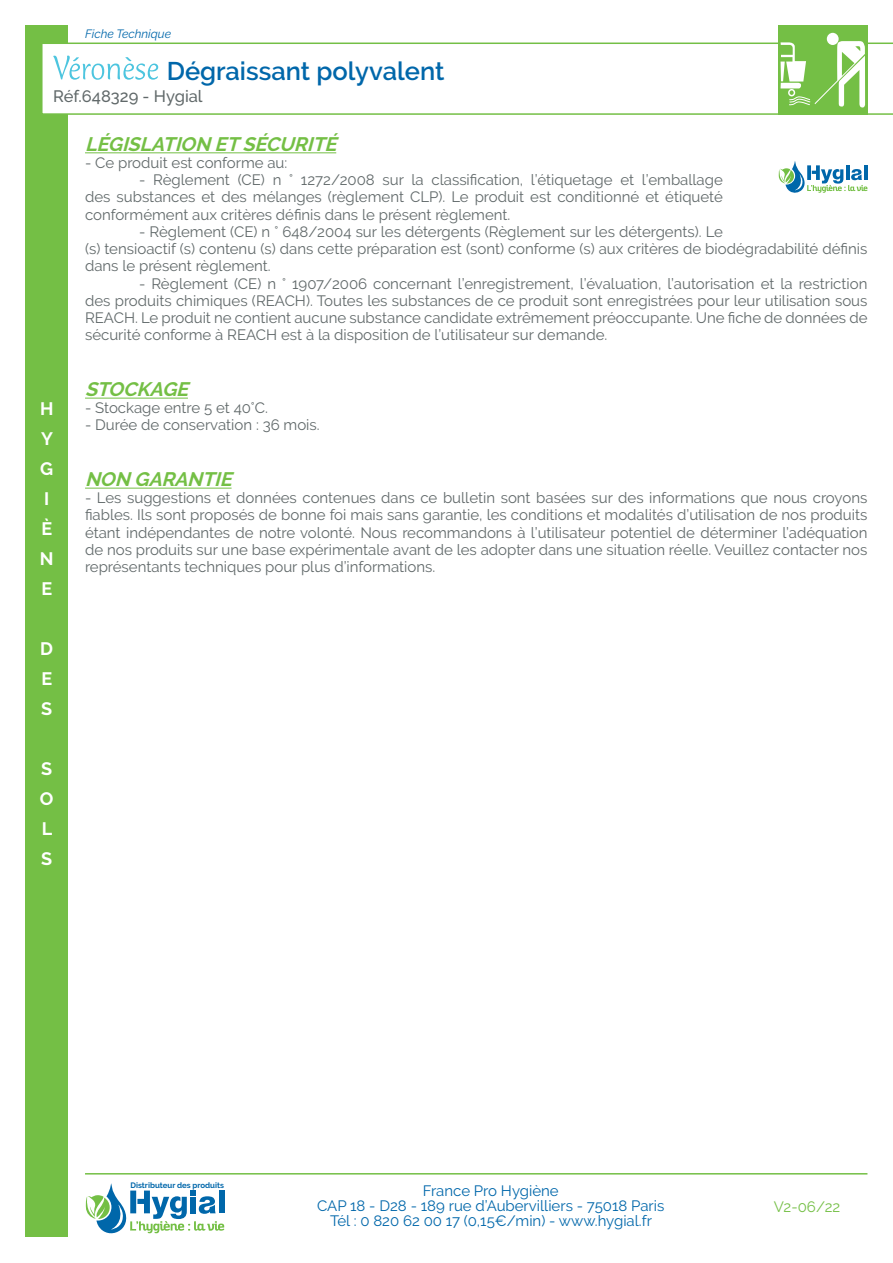
<style>
.page{position:relative;width:893px;height:1263px;background:#fff}
.page>*{position:absolute;margin:0;border:0;box-sizing:border-box;transform-origin:0 0}
.t1{font:600 25.5px "Raleway";color:#0067aa}
.t2{font:italic 700 19.5px "Raleway";color:#74bf45}
.t3{font:700 18px/30px "Raleway";color:#fff;text-align:justify}
.t4{font:500 16.5px "Raleway";color:#61696a}
.t5{font:15px/17.2px "Raleway";color:#61696a;text-align:justify}
.t6{font:15px/15px "Raleway";color:#0067aa;text-align:center}
.t7{font:15px "Raleway";color:#74bf45}
.t8{font:italic 12px "Raleway";color:#0067aa}
.t9{font:700 7.8px "Raleway";color:#0067aa}
</style>
<div class="page">
<hr style="left:85px;top:1173px;width:782px;height:1px;background:#74bf45">
<div style="left:26px;top:26px;width:42px;height:1211px;background:#74bf45"></div>
<svg style="left:85px;top:1183px;width:139px;height:50px"></svg>
<svg style="left:42px;top:43px;width:851px;height:72px"></svg>
<div style="left:778px;top:26px;width:89px;height:89px;background:#74bf45"></div>
<hr style="left:85px;top:152px;width:251px;height:1px;background:#74bf45">
<hr style="left:85px;top:398px;width:103px;height:1px;background:#74bf45">
<hr style="left:85px;top:488px;width:147px;height:1px;background:#74bf45">
<div style="left:827px;top:33px;width:12px;height:12px;background:#fff;border-radius:50%"></div>
<svg style="left:781px;top:41px;width:84px;height:67px"></svg>
<svg style="left:53px;top:56px;width:105px;height:24px"></svg>
<svg style="left:778px;top:161px;width:89px;height:32px"></svg>
<p class="t8" style="left:85px;top:27px;width:88px">Fiche Technique</p>
<h1 class="t1" style="left:167px;top:56px;width:279px">Dégraissant polyvalent</h1>
<p class="t4" style="left:53px;top:87px;width:151px">Réf.648329 - Hygial</p>
<p class="t3" style="left:40px;top:394px;width:15px;text-align:left">H<br>Y<br>G<br>I<br>È<br>N<br>E</p>
<p class="t3" style="left:40px;top:634px;width:14px">D E S</p>
<p class="t3" style="left:40px;top:754px;width:15px">S O L S</p>
<h2 class="t2" style="left:85px;top:133px;width:259px">LÉGISLATION ETSÉCURITÉ</h2>
<p class="t5" style="left:85px;top:154px;width:204px">- Ce produit est conforme au:</p>
<p class="t5" style="left:85px;top:171px;width:639px;text-indent:54px">- Règlement (CE) n ° 1272/2008 sur la classification, l’étiquetage et l’emballage des substances et des mélanges (règlement CLP). Le produit est conditionné et étiqueté conformément aux critères définis dans le présent règlement.</p>
<p class="t5" style="left:85px;top:223px;width:784px;text-align:left;text-indent:54px">- Règlement (CE) n ° 648/2004 sur les détergents (Règlement sur les détergents). Le<br>(s) tensioactif (s) contenu (s) dans cette préparation est (sont) conforme (s) aux critères de biodégradabilité définis dans le présent règlement.</p>
<p class="t5" style="left:85px;top:275px;width:784px;text-indent:54px">- Règlement (CE) n ° 1907/2006 concernant l’enregistrement, l’évaluation, l’autorisation et la restriction des produits chimiques (REACH). Toutes les substances de ce produit sont enregistrées pour leur utilisation sous REACH. Le produit ne contient aucune substance candidate extrêmement préoccupante. Une fiche de données de sécurité conforme à REACH est à la disposition de l’utilisateur sur demande.</p>
<h2 class="t2" style="left:85px;top:378px;width:110px">STOCKAGE</h2>
<p class="t5" style="left:85px;top:399px;width:184px">- Stockage entre 5 et 40°C.</p>
<p class="t5" style="left:85px;top:416px;width:236px">- Durée de conservation : 36 mois.</p>
<h2 class="t2" style="left:85px;top:468px;width:154px">NON GARANTIE</h2>
<p class="t5" style="left:85px;top:489px;width:784px">- Les suggestions et données contenues dans ce bulletin sont basées sur des informations que nous croyons fiables. Ils sont proposés de bonne foi mais sans garantie, les conditions et modalités d’utilisation de nos produits étant indépendantes de notre volonté. Nous recommandons à l’utilisateur potentiel de déterminer l’adéquation de nos produits sur une base expérimentale avant de les adopter dans une situation réelle. Veuillez contacter nos représentants techniques pour plus d’informations.</p>
<p class="t9" style="left:130px;top:1180px;width:95px">Distributeur des produits</p>
<p class="t6" style="left:317px;top:1183px;width:349px">France Pro Hygiène<br>CAP 18 - D28 - 189 rue d’Aubervilliers - 75018 Paris<br>Tél : 0 820 62 00 17 (0,15€/min) - www.hygial.fr</p>
<p class="t7" style="left:774px;top:1198px;width:68px">V2-06/22</p>
</div>
